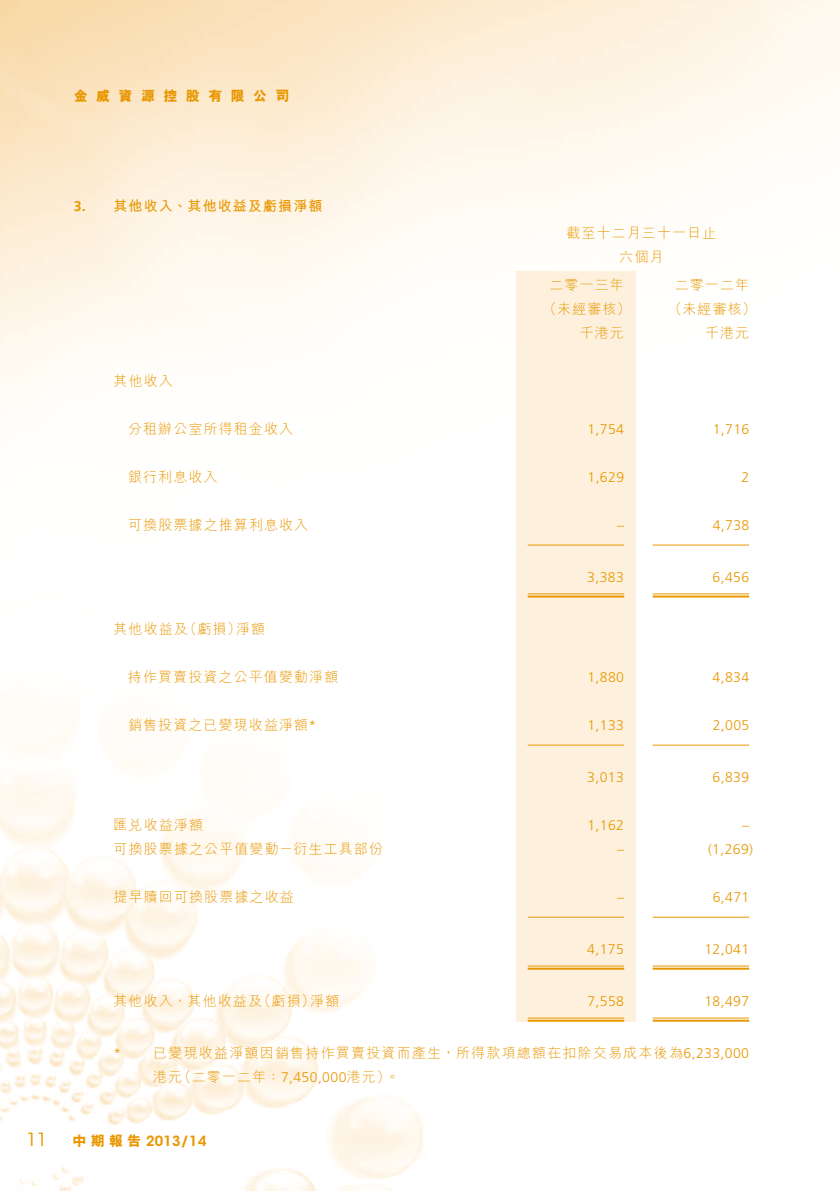
<style>
.page{position:relative;width:840px;height:1191px;background:#fff}
.page>*{position:absolute;margin:0;border:0;box-sizing:border-box;transform-origin:0 0}
.t1{font:18px "ITC Avant Garde Std";color:#e99700}
.t2{font:300 14px/24px "M Hei HK";letter-spacing:.08em;color:#e99700;text-align:center}
.t3{font:300 14px "Frutiger LT Std";letter-spacing:.03em;color:#e99700}
.t4{font:700 14px "M Hei HK";letter-spacing:.08em;color:#e99700}
.t5{font:600 14px "ITC Avant Garde Std";letter-spacing:.02em;color:#e99700}
.t6{font:800 14px "M Hei HK";letter-spacing:.6em;color:#e99700}
.t7{font:700 14px "Frutiger LT Std";color:#e99700}
.s1{font-family:"Frutiger LT Std"}
.s2{font-family:"M Hei HK";font-weight:800}
</style>
<div class="page">
<img style="left:0;top:0;width:839px;height:1191px">
<div style="left:516px;top:271px;width:119px;height:751px;background:#fdf1de"></div>
<hr style="left:527px;top:544px;width:97px;height:1px;background:#e99700">
<hr style="left:652px;top:544px;width:96px;height:1px;background:#e99700">
<hr style="left:527px;top:593px;width:97px;height:1px;background:#e99700">
<hr style="left:527px;top:595px;width:97px;height:2px;background:#e99700">
<hr style="left:652px;top:593px;width:96px;height:1px;background:#e99700">
<hr style="left:652px;top:595px;width:96px;height:2px;background:#e99700">
<hr style="left:527px;top:744px;width:97px;height:1px;background:#e99700">
<hr style="left:652px;top:744px;width:96px;height:1px;background:#e99700">
<hr style="left:527px;top:916px;width:97px;height:1px;background:#e99700">
<hr style="left:652px;top:916px;width:96px;height:1px;background:#e99700">
<hr style="left:527px;top:965px;width:97px;height:1px;background:#e99700">
<hr style="left:527px;top:967px;width:97px;height:2px;background:#e99700">
<hr style="left:652px;top:965px;width:96px;height:1px;background:#e99700">
<hr style="left:652px;top:967px;width:96px;height:2px;background:#e99700">
<hr style="left:527px;top:1017px;width:97px;height:1px;background:#e99700">
<hr style="left:527px;top:1019px;width:97px;height:2px;background:#e99700">
<hr style="left:652px;top:1017px;width:96px;height:1px;background:#e99700">
<hr style="left:652px;top:1019px;width:96px;height:2px;background:#e99700">
<p class="t6" style="left:74px;top:86px;width:217px">金威資源控股有限公司</p>
<p class="t1" style="left:26px;top:1129px;width:22px">11</p>
<p class="t7" style="left:74px;top:198px;width:14px">3.</p>
<p class="t4" style="left:113px;top:196px;width:210px">其他收入、其他收益及虧損淨額</p>
<p class="t2" style="left:113px;top:368px;width:61px">其他收入</p>
<p class="t2" style="left:128px;top:416px;width:166px">分租辦公室所得租金收入</p>
<p class="t2" style="left:128px;top:464px;width:91px">銀行利息收入</p>
<p class="t2" style="left:128px;top:512px;width:182px">可換股票據之推算利息收入</p>
<p class="t2" style="left:183px;top:616px;width:59px">（虧損）</p>
<p class="t2" style="left:113px;top:616px;width:76px">其他收益及</p>
<p class="t2" style="left:236px;top:616px;width:31px">淨額</p>
<p class="t2" style="left:128px;top:664px;width:212px">持作買賣投資之公平值變動淨額</p>
<p class="t2" style="left:128px;top:712px;width:190px">銷售投資之已變現收益淨額<span class="s1">*</span></p>
<p class="t2" style="left:113px;top:812px;width:91px">匯兌收益淨額</p>
<p class="t2" style="left:113px;top:836px;width:271px">可換股票據之公平值變動－衍生工具部份</p>
<p class="t2" style="left:114px;top:884px;width:182px">提早贖回可換股票據之收益</p>
<p class="t2" style="left:566px;top:220px;width:151px">截至十二月三十一日止六個月</p>
<p class="t2" style="left:674px;top:272px;width:76px">二零一二年</p>
<p class="t2" style="left:549px;top:272px;width:76px">二零一三年</p>
<p class="t2" style="left:542px;top:296px;width:90px">（未經審核）</p>
<p class="t2" style="left:667px;top:296px;width:90px">（未經審核(</p>
<p class="t2" style="left:579px;top:320px;width:46px">千港元</p>
<p class="t2" style="left:704px;top:320px;width:46px">千港元</p>
<p class="t3" style="left:587px;top:421px;width:38px">1,754</p>
<p class="t3" style="left:712px;top:421px;width:38px">1,716</p>
<p class="t3" style="left:587px;top:469px;width:38px">1,629</p>
<p class="t3" style="left:741px;top:469px;width:9px">2</p>
<p class="t3" style="left:616px;top:517px;width:8px">–</p>
<p class="t3" style="left:712px;top:517px;width:38px">4,738</p>
<p class="t3" style="left:587px;top:569px;width:38px">3,383</p>
<p class="t3" style="left:712px;top:569px;width:38px">6,456</p>
<p class="t3" style="left:587px;top:669px;width:38px">1,880</p>
<p class="t3" style="left:712px;top:669px;width:38px">4,834</p>
<p class="t3" style="left:587px;top:717px;width:38px">1,133</p>
<p class="t3" style="left:712px;top:717px;width:38px">2,005</p>
<p class="t3" style="left:587px;top:769px;width:38px">3,013</p>
<p class="t3" style="left:712px;top:769px;width:38px">6,839</p>
<p class="t3" style="left:587px;top:817px;width:38px">1,162</p>
<p class="t3" style="left:741px;top:817px;width:8px">–</p>
<p class="t3" style="left:616px;top:841px;width:8px">–</p>
<p class="t3" style="left:707px;top:841px;width:47px">)1,269(</p>
<p class="t3" style="left:616px;top:889px;width:8px">–</p>
<p class="t3" style="left:712px;top:889px;width:38px">6,471</p>
<p class="t3" style="left:587px;top:941px;width:38px">4,175</p>
<p class="t3" style="left:704px;top:941px;width:46px">12,041</p>
<p class="t2" style="left:257px;top:988px;width:59px">（虧損）</p>
<p class="t2" style="left:113px;top:988px;width:150px">其他收入、其他收益及</p>
<p class="t2" style="left:153px;top:1040px;width:597px">已變現收益淨額因銷售持作買賣投資而產生，所得款項總額在扣除交易成本後為<span class="s1">6,233,000</span></p>
<p class="t2" style="left:310px;top:988px;width:31px">淨額</p>
<p class="t3" style="left:587px;top:993px;width:38px">7,558</p>
<p class="t3" style="left:704px;top:993px;width:46px">18,497</p>
<p class="t3" style="left:113px;top:1045px;width:9px">*</p>
<p class="t2" style="left:177px;top:1064px;width:214px">（二零一二年：<span class="s1">7,450,000</span>港元(</p>
<p class="t2" style="left:153px;top:1064px;width:31px">港元</p>
<p class="t2" style="left:385px;top:1064px;width:15px">。</p>
<p class="t5" style="left:73px;top:1131px;width:135px"><span class="s2">中期報告</span> 2013/14</p>
</div>
